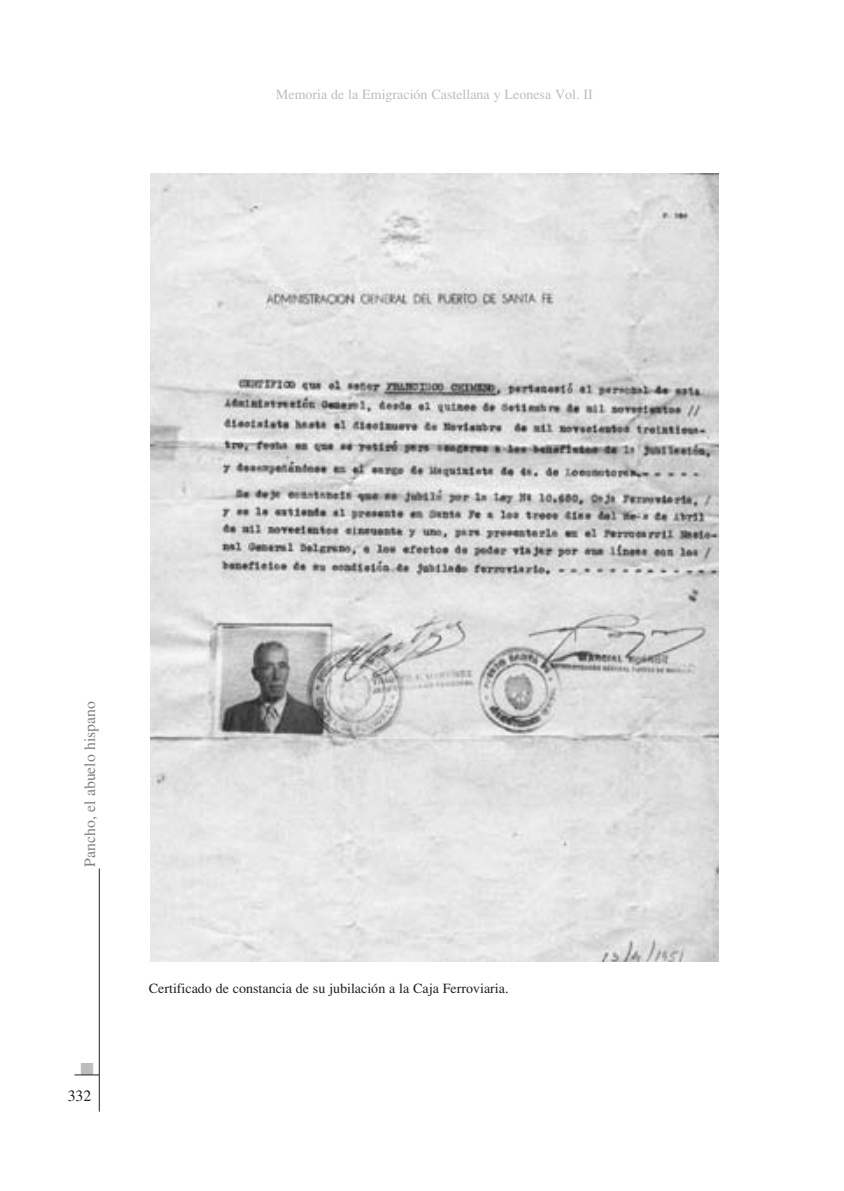
<style>
.page{position:relative;width:844px;height:1191px;background:#fff}
.page>*{position:absolute;margin:0;border:0;box-sizing:border-box;transform-origin:0 0}
.t1{font:17.5px "Zapf Dingbats ITC";color:#bcbdc0}
.t2{font:15.75px "Times";color:#808285}
.t3{font:15.75px "Times";color:#231f20}
.pie_de_foto{font:14px "Times";color:#231f20}
.t4{font:14px "Times";color:#bcbdc0}
</style>
<div class="page">
<svg style="left:74px;top:1074px;width:25px;height:1px"></svg>
<hr style="left:99px;top:868px;width:1px;height:243px;background:#231f20">
<img style="left:150px;top:174px;width:568px;height:787px">
<p class="t4" style="left:276px;top:86px;width:318px">Memoria de la Emigración Castellana y Leonesa Vol. II</p>
<p class="t2" style="left:81px;top:866px;width:167px;rotate:-90deg">Pancho, el abuelo hispano</p>
<p class="t1" style="left:80px;top:1060px;width:15px">■</p>
<p class="t3" style="left:68px;top:1087px;width:25px">332</p>
<p class="pie_de_foto" style="left:149px;top:980px;width:361px">Certificado de constancia de su jubilación a la Caja Ferroviaria.</p>
</div>
